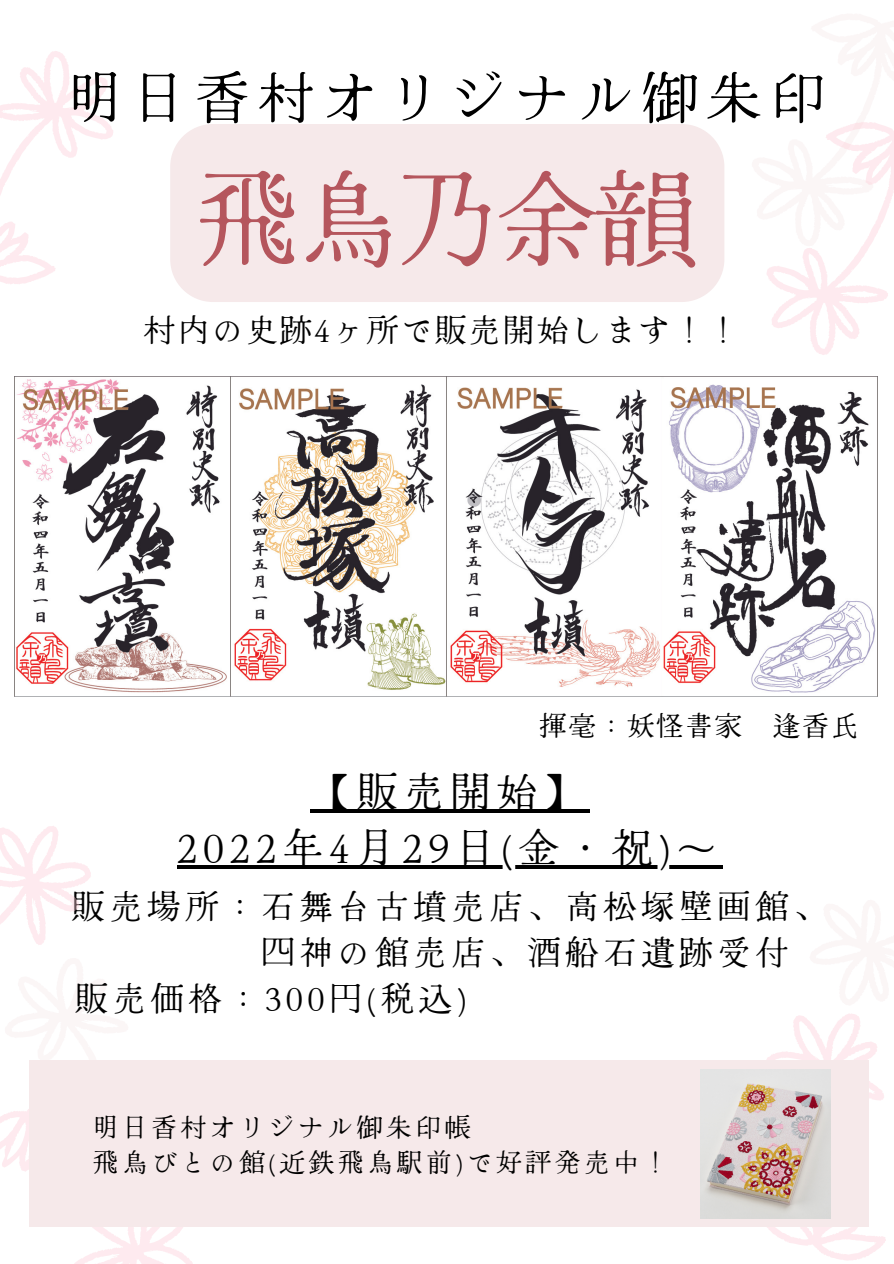
<style>
.page{position:relative;width:894px;height:1264px;background:#fff}
.page>*{position:absolute;margin:0;border:0;box-sizing:border-box;transform-origin:0 0}
.t1{font:103.65px "Hina Mincho";letter-spacing:-.04em;color:#b5565d}
.t2{font:55.5px "Hina Mincho";letter-spacing:.15em;color:#000}
.t3{font:40.5px "Hina Mincho";letter-spacing:.15em;color:#000}
.t4{font:33px "Hina Mincho";letter-spacing:.15em;color:#000}
.t5{font:31.5px "Hina Mincho";letter-spacing:.08em;color:#000}
.t6{font:27px "Hina Mincho";letter-spacing:.08em;color:#000}
.t7{font:25.5px "Hina Mincho";letter-spacing:.15em;color:#000}
</style>
<div class="page">
<div style="left:170px;top:124px;width:554px;height:178px;background:#f6e9ea;border-radius:43px"></div>
<svg style="left:0;top:51px;width:113px;height:233px"></svg>
<svg style="left:722px;top:1052px;width:164px;height:209px"></svg>
<svg style="left:29px;top:1226px;width:188px;height:37px"></svg>
<svg style="left:767px;top:122px;width:126px;height:233px"></svg>
<svg style="left:0;top:1109px;width:29px;height:63px;fill:#fef2f4"></svg>
<div style="left:29px;top:1060px;width:839px;height:166px;background:#f6e9ea"></div>
<img style="left:700px;top:1069px;width:130px;height:149px">
<svg style="left:0;top:826px;width:91px;height:119px"></svg>
<svg style="left:784px;top:1014px;width:102px;height:41px"></svg>
<hr style="left:310px;top:809px;width:280px;height:3px;background:#000">
<hr style="left:177px;top:865px;width:545px;height:3px;background:#000">
<img style="left:15px;top:376px;width:861px;height:320px">
<p class="t2" style="left:67px;top:54px;width:760px">明日香村オリジナル御朱印</p>
<p class="t1" style="left:196px;top:138px;width:503px">飛鳥乃余韻</p>
<p class="t5" style="left:144px;top:305px;width:596px">村内の史跡4ヶ所で販売開始します！！</p>
<p class="t6" style="left:539px;top:705px;width:320px">揮毫：妖怪書家 逢香氏</p>
<p class="t3" style="left:310px;top:759px;width:275px">【販売開始】</p>
<p class="t3" style="left:177px;top:816px;width:541px">2022年4月29日(金・祝)〜</p>
<p class="t4" style="left:71px;top:880px;width:756px">販売場所：石舞台古墳売店、高松塚壁画館、</p>
<p class="t4" style="left:261px;top:926px;width:528px">四神の館売店、酒船石遺跡受付</p>
<p class="t4" style="left:75px;top:972px;width:393px">販売価格：300円(税込)</p>
<p class="t7" style="left:93px;top:1107px;width:379px">明日香村オリジナル御朱印帳</p>
<p class="t7" style="left:93px;top:1142px;width:577px">飛鳥びとの館(近鉄飛鳥駅前)で好評発売中！</p>
</div>
